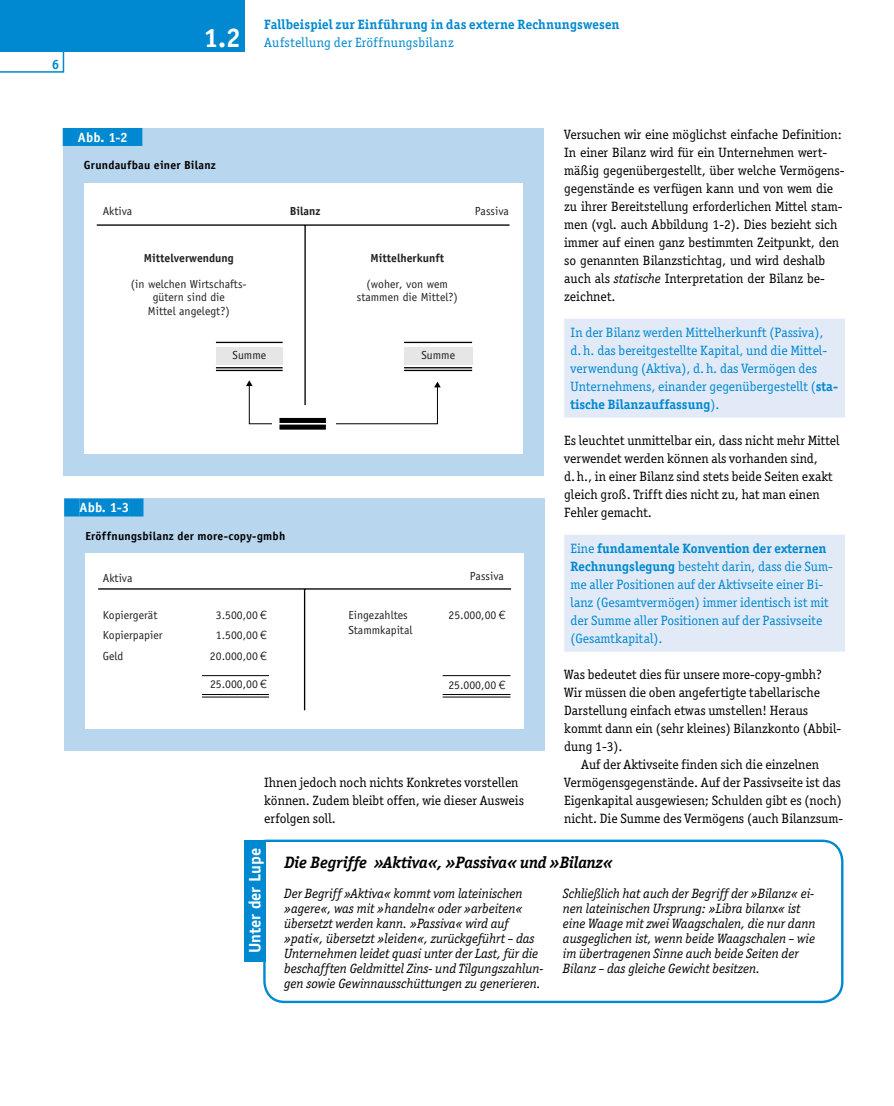
<style>
.page{position:relative;width:894px;height:1106px;background:#fff}
.page>*{position:absolute;margin:0;border:0;box-sizing:border-box;transform-origin:0 0}
.t1{font:700 27px "Officina Sans LT";color:#fff}
.t2{font:italic 700 16.5px "Officina Ser ITC";color:#000}
.t3{font:700 16.5px "Officina Sans LT";color:#fff}
.t4{font:13.5px/18px "Officina Ser ITC";color:#000}
.t5{font:italic 13.5px/15px "Officina Ser ITC";color:#000}
.t6{font:13.5px/18px "Officina Ser ITC";color:#0089d0}
.t7{font:700 13.5px/18px "Officina Ser ITC";letter-spacing:.015em;color:#0089d0}
.t8{font:700 13.5px "Officina Sans LT";letter-spacing:.01em;color:#fff}
.t9{font:700 13.5px "Officina Sans LT";color:#0089d0}
.t10{font:11.7px/13.5px "Officina Sans LT";color:#231f20;text-align:center}
.t11{font:700 11.7px "Officina Sans LT";letter-spacing:.02em;color:#000}
.t12{font:700 11.7px "Officina Sans LT";color:#231f20}
.s1{font-weight:400}
.s2{font-family:"Linotype Euro Font Gto P";color:#000}
.s3{font-style:italic}
.s4{font-weight:700}
</style>
<div class="page">
<svg style="left:0;top:51px;width:64px;height:22px"></svg>
<div style="left:0;top:0;width:245px;height:51px;background:#0089d0"></div>
<div style="left:564px;top:319px;width:280px;height:99px;background:#e2eaf8"></div>
<div style="left:564px;top:535px;width:280px;height:117px;background:#e2eaf8"></div>
<div style="left:63px;top:128px;width:480px;height:347px;background:#b9d6ef"></div>
<div style="left:63px;top:128px;width:15px;height:18px;background:#0089d0"></div>
<div style="left:78px;top:128px;width:50px;height:18px;background:#0089d0"></div>
<div style="left:128px;top:128px;width:14px;height:18px;background:#0089d0"></div>
<div style="left:84px;top:183px;width:438px;height:271px;background:#fff"></div>
<hr style="left:97px;top:224px;width:412px;height:2px;background:#000">
<hr style="left:304px;top:225px;width:2px;height:180px;background:#000">
<hr style="left:216px;top:342px;width:66px;height:1px;background:#000">
<hr style="left:216px;top:367px;width:66px;height:1px;background:#000">
<hr style="left:216px;top:370px;width:66px;height:1px;background:#000">
<hr style="left:404px;top:342px;width:68px;height:1px;background:#000">
<hr style="left:404px;top:367px;width:68px;height:1px;background:#000">
<hr style="left:404px;top:370px;width:68px;height:1px;background:#000">
<div style="left:216px;top:347px;width:67px;height:17px;background:#e6e6e7"></div>
<div style="left:404px;top:347px;width:68px;height:17px;background:#e6e6e7"></div>
<div style="left:280px;top:418px;width:45px;height:5px;background:#000"></div>
<svg style="left:336px;top:382px;width:104px;height:42px"></svg>
<svg style="left:246px;top:380px;width:26px;height:44px"></svg>
<hr style="left:280px;top:425px;width:45px;height:4px;background:#000">
<div style="left:64px;top:498px;width:481px;height:253px;background:#b9d6ef"></div>
<div style="left:64px;top:498px;width:15px;height:18px;background:#0089d0"></div>
<div style="left:79px;top:498px;width:50px;height:18px;background:#0089d0"></div>
<div style="left:129px;top:498px;width:14px;height:18px;background:#0089d0"></div>
<div style="left:85px;top:554px;width:438px;height:175px;background:#fff"></div>
<hr style="left:98px;top:588px;width:413px;height:2px;background:#000">
<hr style="left:304px;top:589px;width:1px;height:121px;background:#000">
<hr style="left:202px;top:675px;width:67px;height:1px;background:#000">
<hr style="left:202px;top:694px;width:67px;height:1px;background:#000">
<hr style="left:202px;top:697px;width:67px;height:1px;background:#000">
<hr style="left:442px;top:675px;width:68px;height:1px;background:#000">
<hr style="left:442px;top:694px;width:68px;height:1px;background:#000">
<hr style="left:442px;top:697px;width:68px;height:1px;background:#000">
<svg style="left:262px;top:839px;width:582px;height:165px"></svg>
<div style="left:244px;top:840px;width:21px;height:121px;background:#0089d0"></div>
<p class="t9" style="left:52px;top:56px;width:9px">6</p>
<p class="t1" style="left:203px;top:21px;width:39px">1.2</p>
<p class="t7" style="left:264px;top:15px;width:357px">Fallbeispiel zur Einführung in das externe Rechnungswesen<br><span class="s1">Aufstellung der Eröffnungsbilanz</span></p>
<p class="t8" style="left:78px;top:129px;width:51px">Abb. 1-2</p>
<p class="t11" style="left:84px;top:158px;width:133px">Grundaufbau einer Bilanz</p>
<p class="t10" style="left:103px;top:205px;width:31px">Aktiva</p>
<p class="t12" style="left:289px;top:204px;width:32px">Bilanz</p>
<p class="t10" style="left:474px;top:205px;width:36px">Passiva</p>
<p class="t12" style="left:144px;top:251px;width:91px">Mittelverwendung</p>
<p class="t12" style="left:370px;top:251px;width:75px">Mittelherkunft</p>
<p class="t10" style="left:131px;top:277px;width:117px">(in welchen Wirtschafts&shy;gütern sind die<br>Mittel angelegt?)</p>
<p class="t10" style="left:356px;top:277px;width:102px">(woher, von wem stammen die Mittel?)</p>
<p class="t8" style="left:79px;top:499px;width:51px">Abb. 1-3</p>
<p class="t10" style="left:232px;top:349px;width:35px">Summe</p>
<p class="t10" style="left:421px;top:349px;width:35px">Summe</p>
<p class="t11" style="left:85px;top:529px;width:201px">Eröffnungsbilanz der more-copy-gmbh</p>
<p class="t10" style="left:103px;top:571px;width:31px">Aktiva</p>
<p class="t10" style="left:469px;top:570px;width:36px">Passiva</p>
<p class="t10" style="left:103px;top:608px;width:56px">Kopiergerät</p>
<p class="t10" style="left:216px;top:608px;width:52px">3.500,00 <span class="s2">C</span></p>
<p class="t10" style="left:348px;top:608px;width:61px">Eingezahltes</p>
<p class="t10" style="left:448px;top:608px;width:58px">25.000,00 <span class="s2">C</span></p>
<p class="t10" style="left:103px;top:628px;width:61px">Kopierpapier</p>
<p class="t10" style="left:216px;top:628px;width:52px">1.500,00 <span class="s2">C</span></p>
<p class="t10" style="left:348px;top:623px;width:66px">Stammkapital</p>
<p class="t10" style="left:103px;top:650px;width:22px">Geld</p>
<p class="t10" style="left:210px;top:650px;width:58px">20.000,00 <span class="s2">C</span></p>
<p class="t10" style="left:210px;top:677px;width:58px">25.000,00 <span class="s2">C</span></p>
<p class="t10" style="left:448px;top:678px;width:58px">25.000,00 <span class="s2">C</span></p>
<p class="t4" style="left:264px;top:773px;width:261px">Ihnen jedoch noch nichts Konkretes vorstellen können. Zudem bleibt offen, wie dieser Ausweis erfolgen soll.</p>
<p class="t4" style="left:564px;top:125px;width:282px">Versuchen wir eine möglichst einfache Definition:<br>In einer Bilanz wird für ein Unternehmen wert&shy;mäßig gegenübergestellt, über welche Vermögens&shy;gegenstände es verfügen kann und von wem die zu ihrer Bereitstellung erforderlichen Mittel stam&shy;men (vgl. auch Abbildung 1-2). Dies bezieht sich immer auf einen ganz bestimmten Zeitpunkt, den so genannten Bilanzstichtag, und wird deshalb auch als <span class="s3">statische</span> Interpretation der Bilanz be&shy;zeichnet.</p>
<p class="t6" style="left:570px;top:323px;width:269px">In der Bilanz werden Mittelherkunft (Passiva), d.h. das bereitgestellte Kapital, und die Mittel&shy;verwendung (Aktiva), d.h. das Vermögen des Unternehmens, einander gegenübergestellt (<span class="s4">sta&shy;tische Bilanzauffassung</span>).</p>
<p class="t4" style="left:564px;top:431px;width:277px">Es leuchtet unmittelbar ein, dass nicht mehr Mittel verwendet werden können als vorhanden sind, d.h., in einer Bilanz sind stets beide Seiten exakt gleich groß. Trifft dies nicht zu, hat man einen Fehler gemacht.</p>
<p class="t6" style="left:570px;top:539px;width:264px">Eine <span class="s4">fundamentale Konvention der externen Rechnungslegung</span> besteht darin, dass die Sum&shy;me aller Positionen auf der Aktivseite einer Bi&shy;lanz (Gesamtvermögen) immer identisch ist mit der Summe aller Positionen auf der Passivseite (Gesamtkapital).</p>
<p class="t4" style="left:564px;top:665px;width:259px">Was bedeutet dies für unsere more-copy-gmbh?</p>
<p class="t4" style="left:564px;top:683px;width:257px">Wir müssen die oben angefertigte tabellarische</p>
<p class="t4" style="left:564px;top:701px;width:245px">Darstellung einfach etwas umstellen! Heraus</p>
<p class="t4" style="left:564px;top:719px;width:278px">kommt dann ein (sehr kleines) Bilanzkonto (Abbil-</p>
<p class="t4" style="left:564px;top:737px;width:60px">dung 1-3).</p>
<p class="t4" style="left:581px;top:755px;width:239px">Auf der Aktivseite finden sich die einzelnen</p>
<p class="t4" style="left:564px;top:773px;width:278px">Vermögensgegenstände. Auf der Passivseite ist das</p>
<p class="t4" style="left:564px;top:791px;width:279px">Eigenkapital ausgewiesen; Schulden gibt es (noch)</p>
<p class="t4" style="left:564px;top:809px;width:280px">nicht. Die Summe des Vermögens (auch Bilanzsum-</p>
<p class="t3" style="left:244px;top:953px;width:107px;rotate:-90deg">Unter der Lupe</p>
<p class="t2" style="left:284px;top:852px;width:329px">Die Begriffe »Aktiva«, »Passiva« und »Bilanz«</p>
<p class="t5" style="left:284px;top:886px;width:261px">Der Begriff »Aktiva« kommt vom lateinischen »agere«, was mit »handeln« oder »arbeiten« übersetzt werden kann. »Passiva« wird auf »pati«, übersetzt »leiden«, zurückgeführt – das Unternehmen leidet quasi unter der Last, für die beschafften Geldmittel Zins- und Tilgungszahlun&shy;gen sowie Gewinnausschüttungen zu generieren.</p>
<p class="t5" style="left:562px;top:886px;width:254px">Schließlich hat auch der Begriff der »Bilanz« ei&shy;nen lateinischen Ursprung: »Libra bilanx« ist eine Waage mit zwei Waagschalen, die nur dann ausgeglichen ist, wenn beide Waagschalen – wie im übertragenen Sinne auch beide Seiten der Bilanz – das gleiche Gewicht besitzen.</p>
</div>
